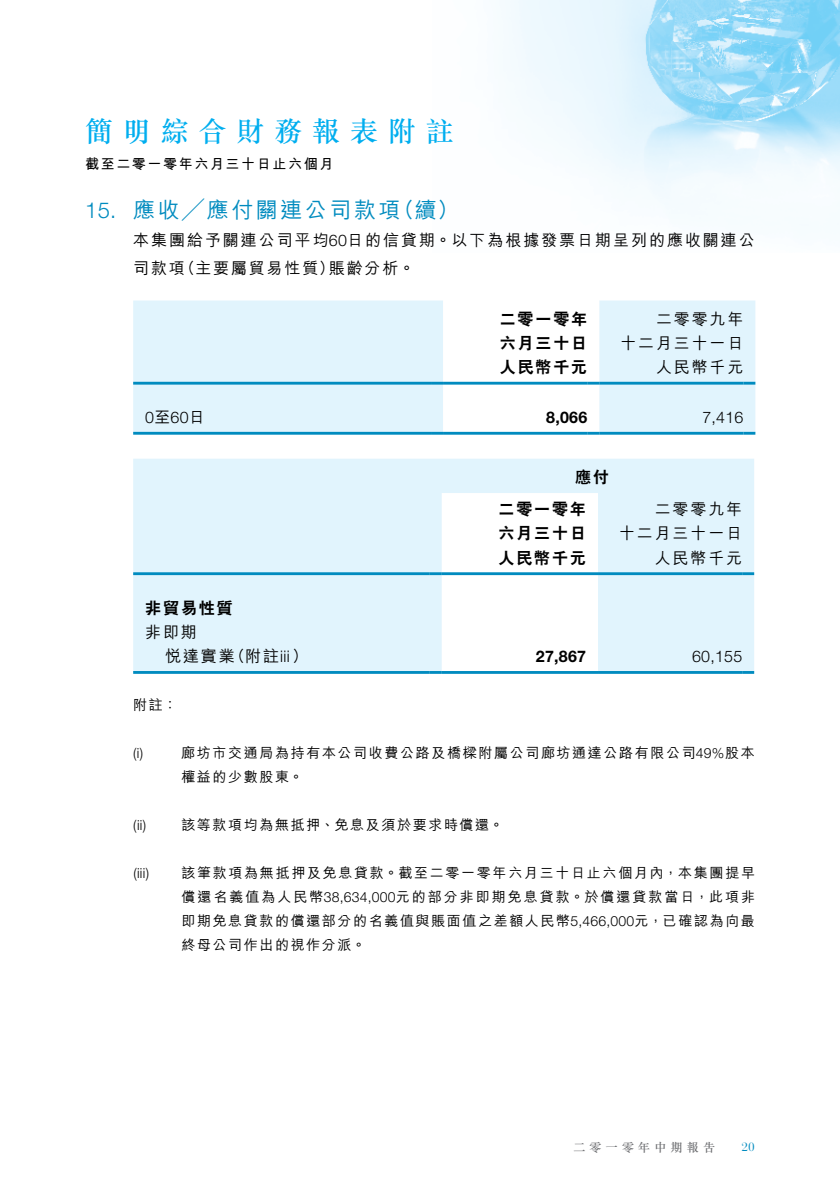
<style>
.page{position:relative;width:840px;height:1191px;background:#fff}
.page>*{position:absolute;margin:0;border:0;box-sizing:border-box;transform-origin:0 0}
.t1{font:500 28px "M Sung HK";letter-spacing:.35em;color:#00aeef}
.t2{font:500 22px "M Hei HK";letter-spacing:.115em;color:#008bbf}
.t3{font:300 22px "Helvetica Neue LT Std";color:#008bbf}
.t4{font:500 16px/24.2px "M Hei HK";letter-spacing:.115em;color:#000;text-align:right}
.t5{font:800 16px/24px "C Hei 2 HK";letter-spacing:.115em;color:#000}
.t6{font:300 16px "Helvetica Neue LT Std";letter-spacing:.015em;color:#000}
.t7{font:700 16px "Helvetica Neue LT Std";letter-spacing:.015em;color:#000}
.t8{font:500 14px/24px "M Hei HK";letter-spacing:.115em;color:#000;text-align:justify}
.t9{font:700 14px "M Hei HK";letter-spacing:.115em;color:#000}
.t10{font:300 14px "Helvetica Neue LT Std";color:#000}
.t11{font:500 12px "M Sung HK";letter-spacing:.35em;color:#6d6e71}
.t12{font:12px "Bauer Bodoni Std";color:#008bbf}
.s1{font-family:"Helvetica Neue LT Std";font-weight:300}
.s2{font-family:"M Hei HK";font-weight:500}
</style>
<div class="page">
<img style="left:505px;top:0;width:334px;height:205px">
<div style="left:133px;top:300px;width:622px;height:132px;background:#e1f4fd"></div>
<hr style="left:133px;top:382px;width:298px;height:2px;background:#008bbf">
<hr style="left:599px;top:382px;width:144px;height:2px;background:#008bbf">
<svg style="left:743px;top:382px;width:12px;height:2px"></svg>
<hr style="left:133px;top:432px;width:298px;height:3px;background:#008bbf">
<svg style="left:431px;top:300px;width:168px;height:135px"></svg>
<hr style="left:599px;top:432px;width:144px;height:3px;background:#008bbf">
<svg style="left:743px;top:432px;width:12px;height:3px"></svg>
<div style="left:133px;top:459px;width:620px;height:212px;background:#e1f4fd"></div>
<hr style="left:133px;top:572px;width:296px;height:3px;background:#008bbf">
<hr style="left:597px;top:572px;width:144px;height:3px;background:#008bbf">
<svg style="left:741px;top:572px;width:12px;height:3px"></svg>
<hr style="left:133px;top:671px;width:296px;height:3px;background:#008bbf">
<svg style="left:429px;top:493px;width:168px;height:181px"></svg>
<hr style="left:597px;top:671px;width:144px;height:3px;background:#008bbf">
<svg style="left:741px;top:671px;width:12px;height:3px"></svg>
<h1 class="t1" style="left:85px;top:112px;width:370px">簡明綜合財務報表附註</h1>
<p class="t9" style="left:85px;top:154px;width:249px">截至二零一零年六月三十日止六個月</p>
<h2 class="t3" style="left:85px;top:197px;width:33px">15.</h2>
<h2 class="t2" style="left:133px;top:194px;width:269px">應收╱應付關連公司款項</h2>
<h2 class="t2" style="left:392px;top:194px;width:68px">（續(</h2>
<p class="t4" style="left:329px;top:225px;width:427px;line-height:28px;text-align:left;text-indent:-196px">本集團給予關連公司平均<span class="s1">60</span>日的信貸期。以下為根據發票日期呈列的應收關連公賬齡分析。</p>
<p class="t4" style="left:179px;top:255px;width:157px">（主要屬貿易性質）</p>
<p class="t4" style="left:133px;top:255px;width:53px">司款項</p>
<p class="t6" style="left:145px;top:408px;width:61px"><span class="s2">至</span>0 60<span class="s2">日</span></p>
<p class="t5" style="left:145px;top:596px;width:89px">非貿易性質</p>
<p class="t4" style="left:145px;top:619px;width:53px">非即期</p>
<p class="t5" style="left:499px;top:307px;width:89px">二零一零年六月三十日</p>
<p class="t4" style="left:620px;top:306px;width:124px">二零零九年<br>十二月三十一日人民幣千元</p>
<p class="t5" style="left:499px;top:355px;width:89px">人民幣千元</p>
<p class="t7" style="left:546px;top:407px;width:42px">8,066</p>
<p class="t6" style="left:702px;top:408px;width:42px">7,416</p>
<p class="t5" style="left:498px;top:461px;width:112px;line-height:32.4px;text-indent:76px">應付二零一零年</p>
<p class="t5" style="left:498px;top:521px;width:89px">六月三十日</p>
<p class="t5" style="left:498px;top:546px;width:89px">人民幣千元</p>
<p class="t4" style="left:618px;top:496px;width:124px">二零零九年<br>十二月三十一日人民幣千元</p>
<p class="t4" style="left:165px;top:643px;width:71px">悅達實業</p>
<p class="t8" style="left:133px;top:692px;width:45px">附註：</p>
<p class="t8" style="left:181px;top:740px;width:575px">廊坊市交通局為持有本公司收費公路及橋樑附屬公司廊坊通達公路有限公司<span class="s1">49%</span>股本</p>
<p class="t4" style="left:229px;top:643px;width:80px">（附註<span class="s1">iii</span>(</p>
<p class="t7" style="left:535px;top:647px;width:52px">27,867</p>
<p class="t6" style="left:691px;top:647px;width:52px">60,155</p>
<p class="t10" style="left:133px;top:745px;width:12px">)i(</p>
<p class="t10" style="left:133px;top:817px;width:14px">)i i(</p>
<p class="t10" style="left:133px;top:865px;width:17px">(iii)</p>
<p class="t8" style="left:181px;top:764px;width:123px">權益的少數股東。</p>
<p class="t8" style="left:181px;top:812px;width:323px">該等款項均為無抵押、免息及須於要求時償還。</p>
<p class="t8" style="left:181px;top:860px;width:575px">該筆款項為無抵押及免息貸款。截至二零一零年六月三十日止六個月內，本集團提早</p>
<p class="t8" style="left:181px;top:884px;width:575px">償還名義值為人民幣<span class="s1">38,634,000</span>元的部分非即期免息貸款。於償還貸款當日，此項非即期免息貸款的償還部分的名義值與賬面值之差額人民幣<span class="s1">5,466,000</span>元，已確認為向最終母公司作出的視作分派。</p>
<p class="t11" style="left:573px;top:1139px;width:143px">二零一零年中期報告</p>
<p class="t12" style="left:741px;top:1139px;width:15px">20</p>
</div>
